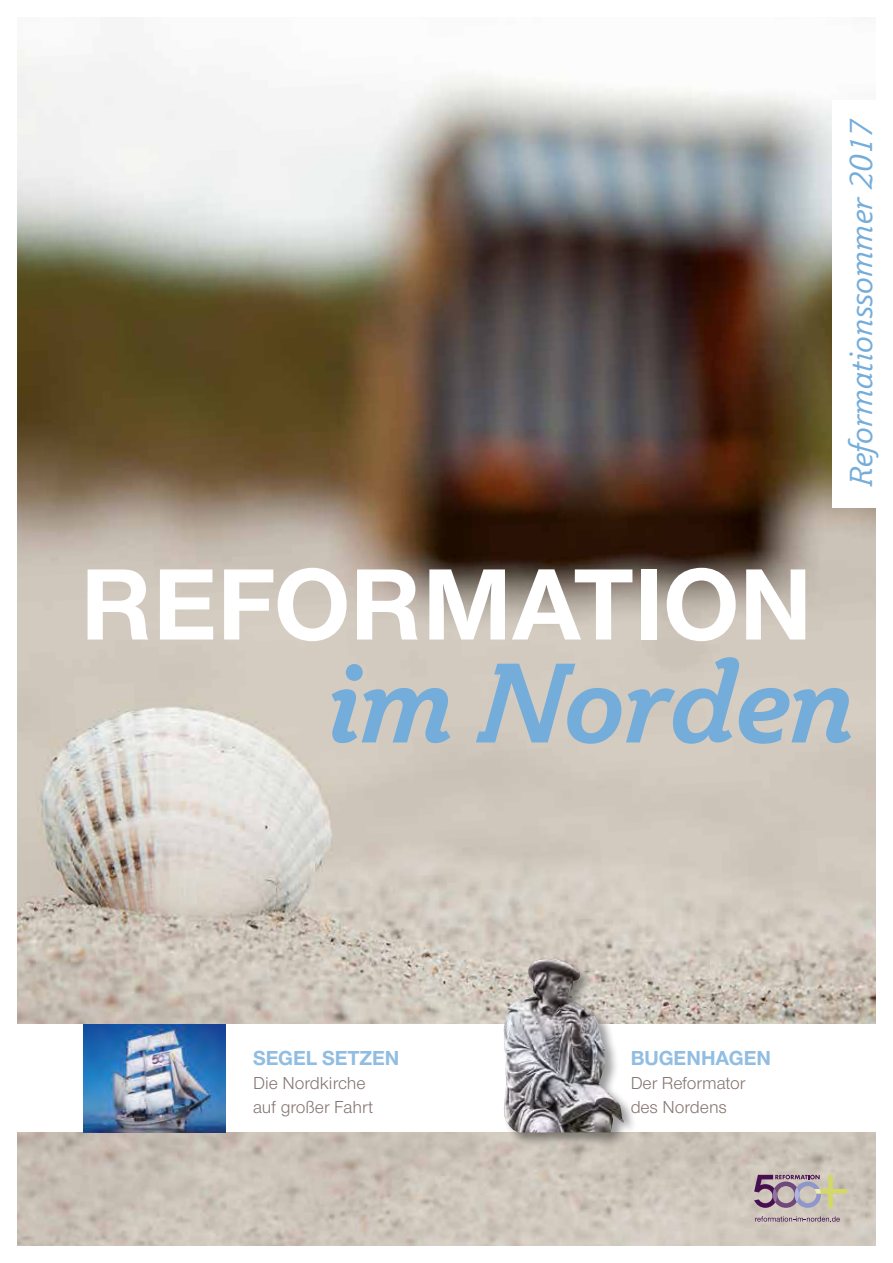
<style>
.page{position:relative;width:893px;height:1263px;background:#fff}
.page>*{position:absolute;margin:0;border:0;box-sizing:border-box;transform-origin:0 0}
.t1{font:italic 700 111.3px "Plume";letter-spacing:-.02em;color:#75adda}
.t2{font:700 105px "Nordelbica";color:#fff}
.t3{font:italic 31.5px "Plume";color:#75adda}
.t4{font:700 21px "Nordelbica";letter-spacing:-.01em;color:#75adda}
.t5{font:18px/24px "Nordelbica";color:#67524d}
</style>
<div class="page">
<img style="left:17px;top:48px;width:859px;height:977px">
<div style="left:833px;top:100px;width:53px;height:407px;background:#fff"></div>
<img style="left:17px;top:1132px;width:859px;height:114px">
<img style="left:84px;top:1025px;width:141px;height:107px">
<svg style="left:755px;top:1216px;width:85px;height:6px"></svg>
<svg style="left:754px;top:1175px;width:93px;height:33px;background:#ae9fa1"></svg>
<div style="left:502px;top:956px;width:135px;height:191px;background:#000;opacity:.4"></div>
<img style="left:501px;top:959px;width:123px;height:173px">
<h2 class="t2" style="left:81px;top:543px;width:733px">REFORMATION</h2>
<h3 class="t3" style="left:840px;top:488px;width:371px;rotate:-90deg">Reformationssommer 2017</h3>
<h1 class="t1" style="left:324px;top:632px;width:530px">im Norden</h1>
<p class="t4" style="left:253px;top:1045px;width:148px">SEGEL SETZEN</p>
<p class="t5" style="left:253px;top:1071px;width:122px">Die Nordkirche auf großer Fahrt</p>
<p class="t4" style="left:630px;top:1045px;width:142px">BUGENHAGEN</p>
<p class="t5" style="left:630px;top:1071px;width:116px">Der Reformator des Nordens</p>
</div>
